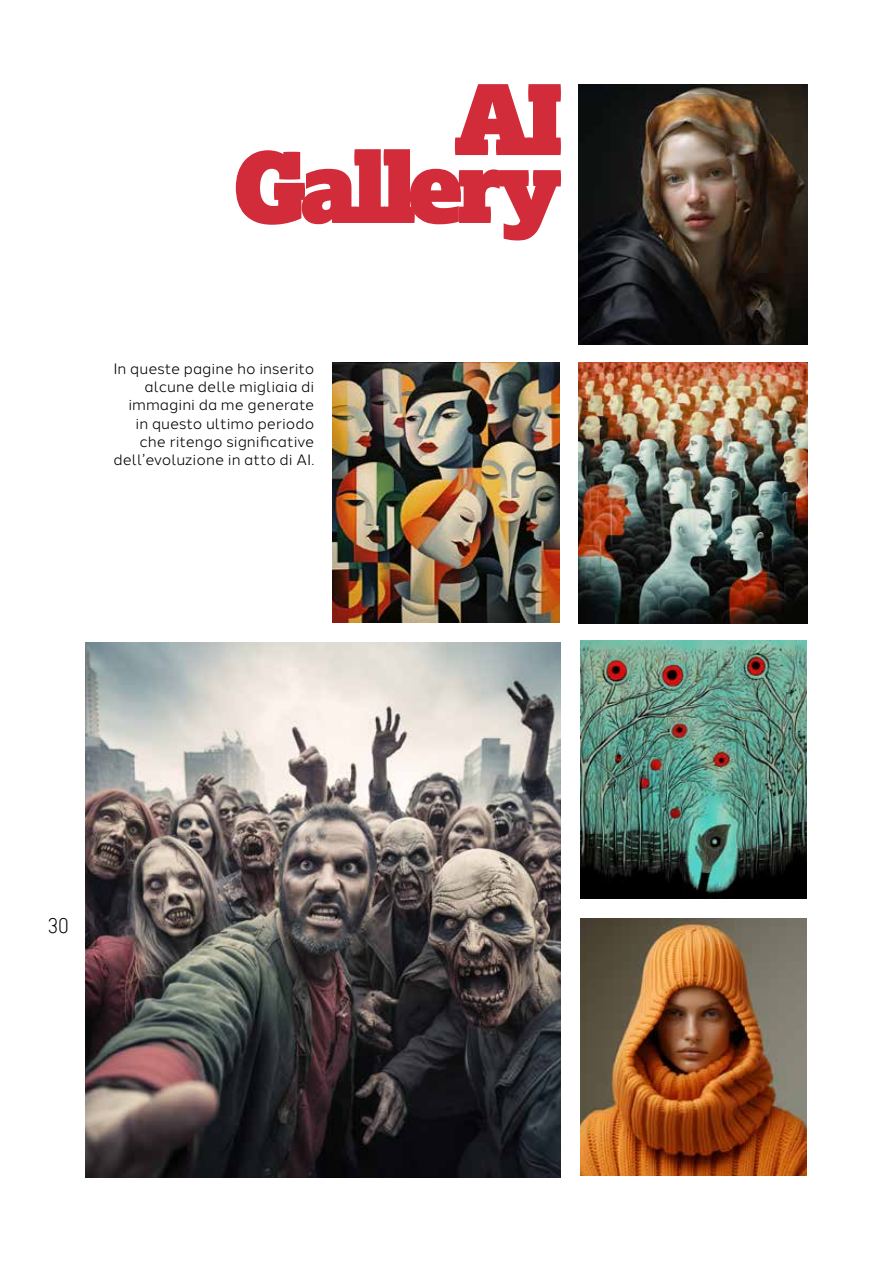
<style>
.page{position:relative;width:893px;height:1263px;background:#fff}
.page>*{position:absolute;margin:0;border:0;box-sizing:border-box;transform-origin:0 0}
.t1{font:97.35px "Lexia Ad";letter-spacing:-.06em;color:#d22b3a}
.t2{font:300 21px "neuron";color:#000}
.t3{font:15px/18.3px "Halcom";color:#000;text-align:right}
</style>
<div class="page">
<img style="left:579px;top:363px;width:228px;height:260px">
<img style="left:579px;top:84px;width:228px;height:261px">
<img style="left:332px;top:362px;width:228px;height:260px">
<img style="left:85px;top:642px;width:476px;height:536px">
<img style="left:580px;top:640px;width:227px;height:258px">
<img style="left:580px;top:918px;width:227px;height:258px">
<h1 class="t1" style="left:453px;top:68px;width:112px">AI</h1>
<h1 class="t1" style="left:234px;top:136px;width:330px">Gallery</h1>
<p class="t3" style="left:113px;top:358px;width:202px">In queste pagine ho inserito alcune delle migliaia di immagini da me generate in questo ultimo periodo che ritengo significative dell’evoluzione in atto di AI.</p>
<h2 class="t2" style="left:48px;top:914px;width:23px">30</h2>
</div>
